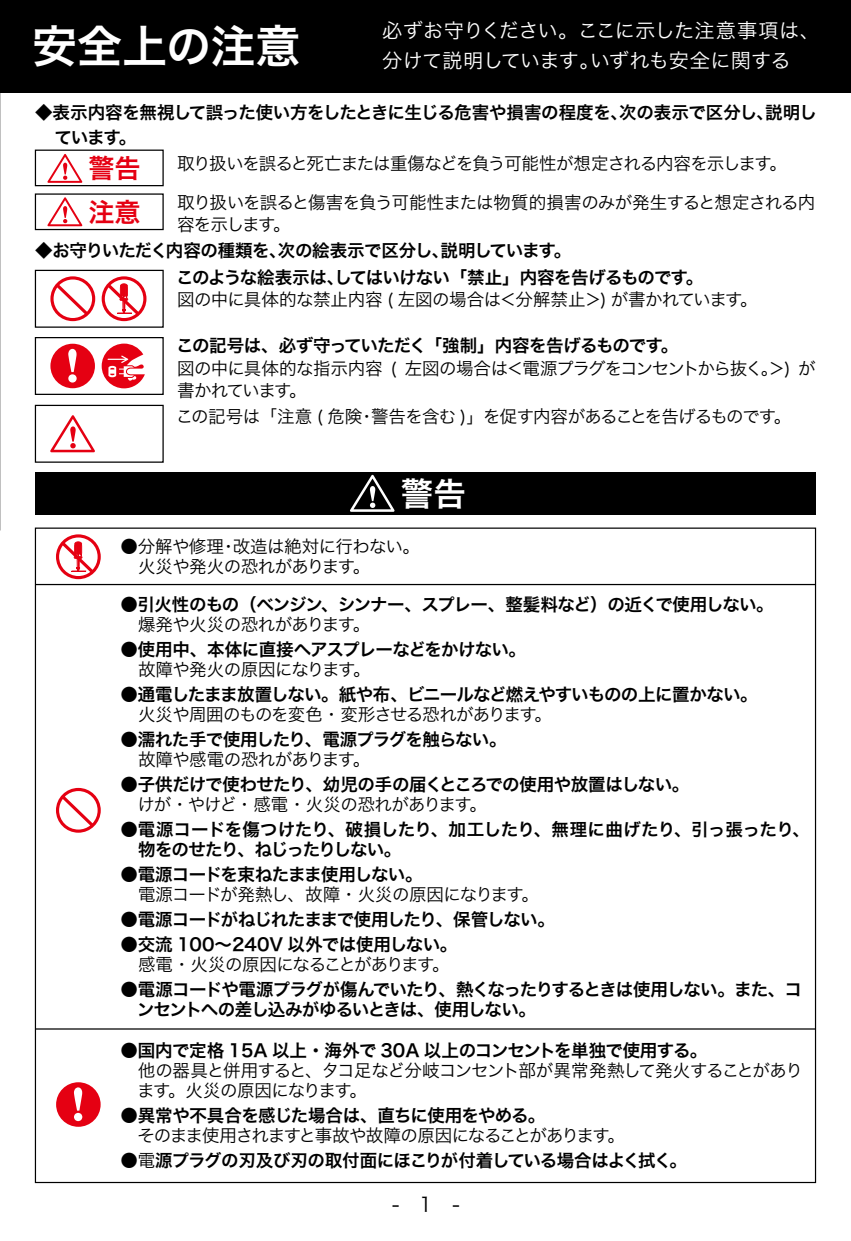
<style>
.page{position:relative;width:851px;height:1241px;background:#fff}
.page>*{position:absolute;margin:0;border:0;box-sizing:border-box;transform-origin:0 0}
.t1{font:45px "Hira Kaku Pro W6";color:#fff}
.t2{font:32.5px "Hira Kaku Pro N W6";color:#fff}
.t3{font:26px/43.8px "Hira Kaku Pro N W6";color:#e50012}
.t4{font:20px/30px "Hira Kaku Pro W3";letter-spacing:-.02em;color:#fff}
.t5{font:20px "Hira Kaku Pro W3";color:#000}
.t6{font:17.5px/20px "Hira Kaku Pro W3";letter-spacing:-.045em;color:#000}
.t7{font:17.5px/20px "Hira Kaku Pro W6";letter-spacing:-.04em;color:#000}
.t8{font:17.5px/20px "Hira Kaku Pro W6";letter-spacing:-.06em;color:#000}
.t9{font:17.5px/25px "Hira Kaku Pro N W6";letter-spacing:-.025em;color:#000}
.t10{font:17.5px "Hira Kaku Pro W3";letter-spacing:-.065em;color:#000}
.t11{font:17.5px "Hira Kaku Pro W6";letter-spacing:-.02em;color:#000}
.t12{font:17.5px "Hira Kaku Pro W3";letter-spacing:-.075em;color:#000}
.t13{font:17.5px "Hira Kaku Pro W6";letter-spacing:-.005em;color:#000}
.t14{font:17.5px "Hira Kaku Pro W3";letter-spacing:-.08em;color:#000}
.s1{font-family:"Hira Kaku Pro W3"}
</style>
<div class="page">
<div style="left:0;top:0;width:850px;height:92px;background:#000"></div>
<div style="left:35px;top:472px;width:780px;height:43px;background:#000"></div>
<svg style="left:350px;top:475px;width:44px;height:36px"></svg>
<svg style="left:47px;top:154px;width:35px;height:29px"></svg>
<div style="left:35px;top:149px;width:129px;height:37px;border:1px solid #000"></div>
<div style="left:35px;top:193px;width:129px;height:37px;border:1px solid #000"></div>
<div style="left:35px;top:270px;width:129px;height:58px;border:1px solid #000"></div>
<div style="left:35px;top:337px;width:129px;height:58px;border:1px solid #000"></div>
<div style="left:35px;top:405px;width:129px;height:57px;border:1px solid #000"></div>
<svg style="left:47px;top:197px;width:35px;height:29px"></svg>
<svg style="left:102px;top:276px;width:44px;height:45px"></svg>
<svg style="left:50px;top:276px;width:45px;height:45px"></svg>
<svg style="left:56px;top:534px;width:45px;height:45px"></svg>
<svg style="left:56px;top:787px;width:45px;height:45px"></svg>
<svg style="left:50px;top:415px;width:45px;height:37px"></svg>
<svg style="left:56px;top:1082px;width:45px;height:44px"></svg>
<svg style="left:50px;top:343px;width:45px;height:45px"></svg>
<svg style="left:102px;top:343px;width:43px;height:45px"></svg>
<hr style="left:35px;top:584px;width:780px;height:1px;background:#000">
<hr style="left:35px;top:1028px;width:780px;height:1px;background:#000">
<h1 class="t1" style="left:32px;top:5px;width:270px">安全上の注意</h1>
<p class="t4" style="left:382px;top:14px;width:471px">必ずお守りください。ここに示した注意事項は､　　分けて説明しています｡いずれも安全に関する</p>
<p class="t9" style="left:54px;top:99px;width:763px;text-indent:-19px">◆表示内容を無視して誤った使い方をしたときに生じる危害や損害の程度を､次の表示で区分し､説明しています。</p>
<h3 class="t3" style="left:88px;top:145px;width:54px">警告注意</h3>
<p class="t10" style="left:177px;top:147px;width:611px">取り扱いを誤ると死亡または重傷などを負う可能性が想定される内容を示します。</p>
<p class="t6" style="left:177px;top:190px;width:639px;line-height:22.5px">取り扱いを誤ると傷害を負う可能性または物質的損害のみが発生すると想定される内容を示します。</p>
<p class="t9" style="left:35px;top:237px;width:537px">◆お守りいただく内容の種類を､次の絵表示で区分し､説明しています。</p>
<p class="t7" style="left:176px;top:266px;width:528px">このような絵表示は､してはいけない「禁止」内容を告げるものです。</p>
<p class="t6" style="left:177px;top:288px;width:582px">図の中に具体的な禁止内容 ( 左図の場合は＜分解禁止＞) が書かれています。</p>
<p class="t7" style="left:176px;top:335px;width:503px">この記号は、必ず守っていただく「強制」内容を告げるものです。</p>
<p class="t6" style="left:177px;top:355px;width:639px;line-height:22.5px">図の中に具体的な指示内容 ( 左図の場合は＜電源プラグをコンセントから抜く。＞) が書かれています。</p>
<p class="t6" style="left:176px;top:405px;width:617px">この記号は「注意 ( 危険･警告を含む )」を促す内容があることを告げるものです。</p>
<h2 class="t2" style="left:401px;top:464px;width:66px">警告</h2>
<p class="t6" style="left:138px;top:535px;width:274px;text-indent:-18px">●分解や修理･改造は絶対に行わない｡火災や発火の恐れがあります。</p>
<p class="t7" style="left:120px;top:593px;width:654px"><span class="s1">●</span>引火性のもの（ベンジン、シンナー、スプレー、整髪料など）の近くで使用しない。</p>
<p class="t6" style="left:138px;top:613px;width:234px">爆発や火災の恐れがあります。</p>
<p class="t7" style="left:120px;top:638px;width:407px"><span class="s1">●</span>使用中、本体に直接ヘアスプレーなどをかけない。</p>
<p class="t6" style="left:138px;top:658px;width:234px">故障や発火の原因になります。</p>
<p class="t7" style="left:120px;top:683px;width:638px"><span class="s1">●</span>通電したまま放置しない。紙や布、ビニールなど燃えやすいものの上に置かない。</p>
<p class="t6" style="left:138px;top:703px;width:415px">火災や周囲のものを変色・変形させる恐れがあります。</p>
<p class="t7" style="left:120px;top:728px;width:387px"><span class="s1">●</span>濡れた手で使用したり、電源プラグを触らない。</p>
<p class="t6" style="left:138px;top:748px;width:234px">故障や感電の恐れがあります。</p>
<p class="t7" style="left:120px;top:773px;width:570px"><span class="s1">●</span>子供だけで使わせたり、幼児の手の届くところでの使用や放置はしない。</p>
<p class="t6" style="left:137px;top:793px;width:351px">けが・やけど・感電・火災の恐れがあります。</p>
<p class="t7" style="left:138px;top:818px;width:673px;text-indent:-18px"><span class="s1">●</span>電源コードを傷つけたり、破損したり、加工したり、無理に曲げたり、引っ張ったり、物をのせたり、ねじったりしない。</p>
<p class="t7" style="left:120px;top:863px;width:303px"><span class="s1">●</span>電源コードを束ねたまま使用しない。</p>
<p class="t6" style="left:138px;top:883px;width:402px">電源コードが発熱し、故障・火災の原因になります。</p>
<p class="t8" style="left:120px;top:908px;width:436px"><span class="s1">●</span>電源コードがねじれたままで使用したり、保管しない。</p>
<p class="t13" style="left:120px;top:928px;width:338px"><span class="s1">●</span>交流 100～240V 以外では使用しない。</p>
<p class="t14" style="left:138px;top:949px;width:313px">感電・火災の原因になることがあります。</p>
<p class="t8" style="left:137px;top:978px;width:666px;text-indent:-17px"><span class="s1">●</span>電源コードや電源プラグが傷んでいたり、熱くなったりするときは使用しない。また、コンセントへの差し込みがゆるいときは、使用しない。</p>
<p class="t11" style="left:120px;top:1034px;width:588px"><span class="s1">●</span>国内で定格 15A 以上・海外で 30A 以上のコンセントを単独で使用する。</p>
<p class="t6" style="left:137px;top:1059px;width:667px">他の器具と併用すると、タコ足など分岐コンセント部が異常発熱して発火することがあります。火災の原因になります。</p>
<p class="t7" style="left:120px;top:1104px;width:426px"><span class="s1">●</span>異常や不具合を感じた場合は、直ちに使用をやめる。</p>
<p class="t12" style="left:137px;top:1120px;width:489px">そのまま使用されますと事故や故障の原因になることがあります。</p>
<p class="t7" style="left:120px;top:1149px;width:568px"><span class="s1">●電</span>源プラグの刃及び刃の取付面にほこりが付着している場合はよく拭く。</p>
<p class="t5" style="left:392px;top:1186px;width:69px">- 1 -</p>
</div>
